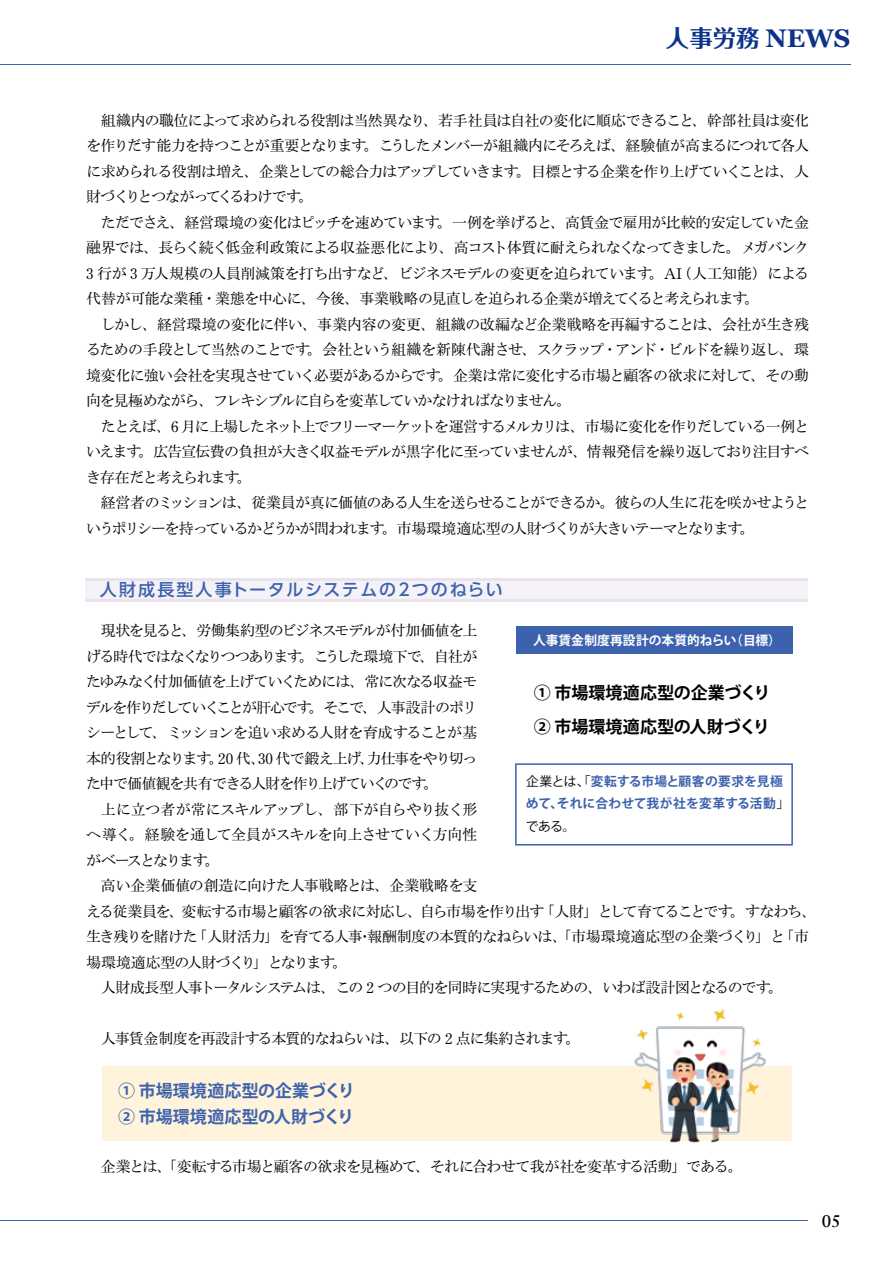
<style>
.page{position:relative;width:893px;height:1263px;background:#fff}
.page>*{position:absolute;margin:0;border:0;box-sizing:border-box;transform-origin:0 0}
.t1{font:700 23.4px "Folk Pro";color:#0c3388}
.t2{font:700 16.95px/25.5px "Koz Go Pro";color:#3d62ad}
.t3{font:700 16.95px/34px "Koz Go Pr 6 N";color:#000}
.t4{font:500 16.95px "UD Shin Go Pro";letter-spacing:.11em;color:#3d62ad}
.t5{font:700 16.95px "Sabon LT Std";color:#000}
.t6{font:500 14.85px/25.5px "Ro H Mincho Pro";letter-spacing:-.055em;color:#000;text-align:justify}
.t7{font:500 14.85px "Ro H Mincho Pro";letter-spacing:-.03em;color:#000}
.t8{font:500 14.85px "Ro H Mincho Pro";letter-spacing:-.015em;color:#000}
.t9{font:700 12.75px/22.4px "Koz Go Pr 6 N";letter-spacing:.01em;color:#3d62ad}
.t10{font:700 12.75px "Koz Go Pr 6 N";color:#fff}
.s1{font-family:"Georgia";font-size:25.5px}
.s2{font-weight:400;color:#000}
</style>
<div class="page">
<div style="left:102px;top:1066px;width:690px;height:74px;background:#fff3dc"></div>
<div style="left:85px;top:578px;width:723px;height:23px;background:linear-gradient(to right,#eeeaf2,#efeaf2)"></div>
<div style="left:85px;top:581px;width:723px;height:17px;background:#f4f1f7"></div>
<div style="left:516px;top:626px;width:276px;height:28px;background:#3d62ad"></div>
<div style="left:515px;top:763px;width:278px;height:82px;border:2px solid #3d62ad"></div>
<img style="left:631px;top:1009px;width:138px;height:134px">
<hr style="left:0;top:1220px;width:808px;height:1px;background:#3d62ad">
<hr style="left:0;top:64px;width:850px;height:1px;background:#3d62ad">
<h1 class="t1" style="left:666px;top:18px;width:186px">人事労務 <span class="s1">NEWS</span></h1>
<p class="t6" style="left:86px;top:109px;width:724px;text-indent:15px">組織内の職位によって求められる役割は当然異なり、若手社員は自社の変化に順応できること、幹部社員は変化を作りだす能力を持つことが重要となります。こうしたメンバーが組織内にそろえば、経験値が高まるにつれて各人に求められる役割は増え、企業としての総合力はアップしていきます。目標とする企業を作り上げていくことは、人財づくりとつながってくるわけです。</p>
<p class="t6" style="left:86px;top:211px;width:724px;text-indent:15px">ただでさえ、経営環境の変化はピッチを速めています。一例を挙げると、高賃金で雇用が比較的安定していた金融界では、長らく続く低金利政策による収益悪化により、高コスト体質に耐えられなくなってきました。メガバンク3 行が 3 万人規模の人員削減策を打ち出すなど、ビジネスモデルの変更を迫られています。AI（人工知能）による代替が可能な業種・業態を中心に、今後、事業戦略の見直しを迫られる企業が増えてくると考えられます。</p>
<p class="t6" style="left:86px;top:313px;width:724px;text-indent:15px">しかし、経営環境の変化に伴い、事業内容の変更、組織の改編など企業戦略を再編することは、会社が生き残るための手段として当然のことです。会社という組織を新陳代謝させ、スクラップ・アンド・ビルドを繰り返し、環境変化に強い会社を実現させていく必要があるからです。企業は常に変化する市場と顧客の欲求に対して、その動向を見極めながら、フレキシブルに自らを変革していかなければなりません。</p>
<p class="t6" style="left:86px;top:415px;width:724px;text-indent:15px">たとえば、6 月に上場したネット上でフリーマーケットを運営するメルカリは、市場に変化を作りだしている一例といえます。広告宣伝費の負担が大きく収益モデルが黒字化に至っていませんが、情報発信を繰り返しており注目すべき存在だと考えられます。</p>
<p class="t6" style="left:86px;top:491px;width:724px;text-indent:15px">経営者のミッションは、従業員が真に価値のある人生を送らせることができるか。彼らの人生に花を咲かせようというポリシーを持っているかどうかが問われます。市場環境適応型の人財づくりが大きいテーマとなります。</p>
<p class="t4" style="left:100px;top:576px;width:405px">人財成長型人事トータルシステムの2つのねらい</p>
<p class="t6" style="left:86px;top:619px;width:393px;text-indent:15px">現状を見ると、労働集約型のビジネスモデルが付加価値を上げる時代ではなくなりつつあります。こうした環境下で、自社がたゆみなく付加価値を上げていくためには、常に次なる収益モデルを作りだしていくことが肝心です。そこで、人事設計のポリシーとして、ミッションを追い求める人財を育成することが基本的役割となります。20 代、30 代で鍛え上げ、力仕事をやり切った中で価値観を共有できる人財を作り上げていくのです。</p>
<p class="t6" style="left:86px;top:797px;width:393px;text-indent:15px">上に立つ者が常にスキルアップし、部下が自らやり抜く形へ導く。経験を通して全員がスキルを向上させていく方向性がベースとなります。</p>
<p class="t8" style="left:101px;top:876px;width:378px">高い企業価値の創造に向けた人事戦略とは、企業戦略を支</p>
<p class="t6" style="left:86px;top:899px;width:732px">える従業員を、変転する市場と顧客の欲求に対応し、自ら市場を作り出す「人財」として育てることです。すなわち、</p>
<p class="t7" style="left:86px;top:927px;width:724px">生き残りを賭けた「人財活力」を育てる人事・報酬制度の本質的なねらいは、「市場環境適応型の企業づくり」と「市</p>
<p class="t6" style="left:86px;top:950px;width:263px">場環境適応型の人財づくり」となります。</p>
<p class="t6" style="left:101px;top:976px;width:683px">人財成長型人事トータルシステムは、この 2 つの目的を同時に実現するための、いわば設計図となるのです。</p>
<p class="t6" style="left:101px;top:1027px;width:481px">人事賃金制度を再設計する本質的なねらいは、以下の 2 点に集約されます。</p>
<p class="t2" style="left:118px;top:1079px;width:238px">① 市場環境適応型の企業づくり<br>② 市場環境適応型の人財づくり</p>
<p class="t6" style="left:101px;top:1155px;width:643px">企業とは、「変転する市場と顧客の欲求を見極めて、それに合わせて我が社を変革する活動」である。</p>
<p class="t10" style="left:533px;top:633px;width:249px">人事賃金制度再設計の本質的ねらい（目標）</p>
<p class="t3" style="left:534px;top:676px;width:238px">① 市場環境適応型の企業づくり<br>② 市場環境適応型の人財づくり</p>
<p class="t9" style="left:526px;top:770px;width:265px"><span class="s2">企業とは、「</span>変転する市場と顧客の要求を見極めて、それに合わせて我が社を変革する活動<span class="s2">」である。</span></p>
<p class="t5" style="left:822px;top:1211px;width:20px">05</p>
</div>
